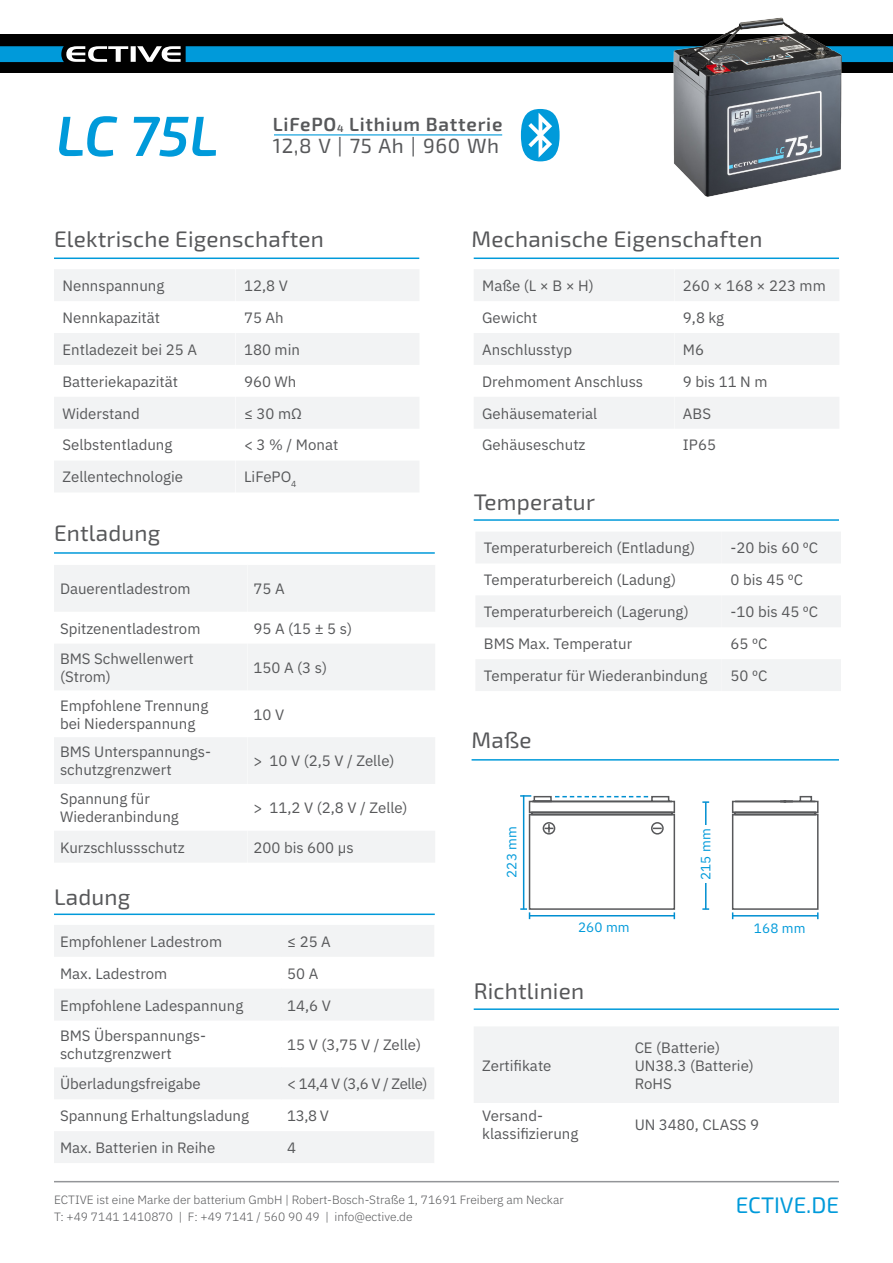
<style>
.page{position:relative;width:893px;height:1263px;background:#fff}
.page>*{position:absolute;margin:0;border:0;box-sizing:border-box;transform-origin:0 0}
.t1{font:italic 600 56.7px "Exo 2";color:#009ada}
.t2{font:22.5px "Exo 2";letter-spacing:.01em;color:#57585a}
.t3{font:22.5px "Exo 2";color:#009ada}
.t4{font:20.55px "Exo 2";letter-spacing:.03em;color:#57585a}
.t5{font:600 19.05px "Exo 2";letter-spacing:.04em;color:#57585a}
.t6{font:15px/32px "IBM Plex Sans";color:#57585a}
.t7{font:13.5px "IBM Plex Sans";letter-spacing:.01em;color:#009ada}
.t8{font:300 12px/16.5px "IBM Plex Sans";color:#57585a}
.s1{font-size:10.35px}
</style>
<div class="page">
<div style="left:0;top:35px;width:893px;height:38px;background:#000"></div>
<svg style="left:0;top:46px;width:181px;height:16px"></svg>
<div style="left:186px;top:46px;width:707px;height:16px;background:#009ada"></div>
<hr style="left:54px;top:1181px;width:785px;height:1px;background:#939598">
<hr style="left:54px;top:258px;width:365px;height:1px;background:#009ada">
<hr style="left:54px;top:552px;width:381px;height:2px;background:#009ada">
<hr style="left:472px;top:759px;width:367px;height:2px;background:#009ada">
<hr style="left:54px;top:913px;width:381px;height:2px;background:#009ada">
<hr style="left:474px;top:519px;width:365px;height:2px;background:#009ada">
<hr style="left:474px;top:258px;width:365px;height:1px;background:#009ada">
<hr style="left:474px;top:1008px;width:365px;height:2px;background:#009ada">
<div style="left:474px;top:1027px;width:365px;height:76px;background:#f2f3f4"></div>
<svg style="left:54px;top:925px;width:227px;height:238px;fill:#f2f3f4"></svg>
<svg style="left:54px;top:565px;width:193px;height:297px;fill:#f2f3f4"></svg>
<svg style="left:521px;top:109px;width:39px;height:52px"></svg>
<svg style="left:54px;top:269px;width:365px;height:223px"></svg>
<svg style="left:474px;top:269px;width:365px;height:159px"></svg>
<svg style="left:476px;top:532px;width:365px;height:159px"></svg>
<svg style="left:281px;top:925px;width:153px;height:238px"></svg>
<svg style="left:248px;top:565px;width:187px;height:297px;fill:#f2f3f4"></svg>
<hr style="left:274px;top:134px;width:228px;height:1px;background:#009ada">
<img style="left:668px;top:18px;width:179px;height:178px">
<svg style="left:731px;top:795px;width:88px;height:124px"></svg>
<svg style="left:520px;top:795px;width:156px;height:124px"></svg>
<hr style="left:705px;top:802px;width:1px;height:107px;background:#008fd1">
<svg style="left:702px;top:801px;width:7px;height:2px"></svg>
<svg style="left:702px;top:908px;width:7px;height:2px"></svg>
<div style="left:700px;top:825px;width:17px;height:58px;background:#fff"></div>
<p class="t1" style="left:56px;top:102px;width:164px">LC 75L</p>
<p class="t5" style="left:273px;top:113px;width:231px">LiFePO<span class="s1">4</span> Lithium Batterie</p>
<p class="t4" style="left:273px;top:134px;width:228px">12,8 V | 75 Ah | 960 Wh</p>
<h2 class="t2" style="left:54px;top:226px;width:271px">Elektrische Eigenschaften</h2>
<h2 class="t2" style="left:472px;top:226px;width:292px">Mechanische Eigenschaften</h2>
<p class="t6" style="left:63px;top:268px;width:136px">Nennspannung<br>Nennkapazität<br>Entladezeit bei 25 A<br>Batteriekapazität<br>Widerstand<br>Selbstentladung<br>Zellentechnologie</p>
<p class="t6" style="left:482px;top:268px;width:163px">Maße (L × B × H)<br>Gewicht<br>Anschlusstyp<br>Drehmoment Anschluss<br>Gehäusematerial<br>Gehäuseschutz</p>
<p class="t6" style="left:244px;top:268px;width:45px">12,8 V</p>
<p class="t6" style="left:244px;top:300px;width:41px">75 Ah</p>
<p class="t6" style="left:244px;top:332px;width:57px">180 min</p>
<p class="t6" style="left:244px;top:364px;width:54px">960 Wh</p>
<p class="t6" style="left:244px;top:396px;width:59px">≤ 30 mΩ</p>
<p class="t6" style="left:244px;top:428px;width:96px">&lt; 3 % / Monat</p>
<p class="t6" style="left:244px;top:460px;width:54px">LiFePO<sub>4</sub></p>
<h2 class="t2" style="left:474px;top:488px;width:123px">Temperatur</h2>
<p class="t6" style="left:683px;top:268px;width:144px">260 × 168 × 223 mm</p>
<p class="t6" style="left:683px;top:300px;width:43px">9,8 kg</p>
<p class="t6" style="left:683px;top:332px;width:23px">M6</p>
<p class="t6" style="left:683px;top:364px;width:86px">9 bis 11 N m</p>
<p class="t6" style="left:683px;top:396px;width:30px">ABS</p>
<p class="t6" style="left:683px;top:428px;width:35px">IP65</p>
<h2 class="t2" style="left:54px;top:520px;width:108px">Entladung</h2>
<p class="t6" style="left:60px;top:572px;width:132px">Dauerentladestrom</p>
<p class="t6" style="left:60px;top:612px;width:142px;line-height:30.3px">Spitzenentladestrom<br>BMS Schwellenwert</p>
<p class="t6" style="left:60px;top:661px;width:150px;line-height:28.8px">(Strom)<br>Empfohlene Trennung</p>
<p class="t6" style="left:60px;top:708px;width:153px;line-height:28.8px">bei Niederspannung<br>BMS Unterspannungs-</p>
<p class="t6" style="left:60px;top:754px;width:113px;line-height:28.8px">schutzgrenzwert<br>Spannung für</p>
<p class="t6" style="left:60px;top:800px;width:126px;line-height:30.3px">Wiederanbindung<br>Kurzschlussschutz</p>
<h2 class="t2" style="left:54px;top:884px;width:78px">Ladung</h2>
<p class="t6" style="left:253px;top:572px;width:33px">75 A</p>
<p class="t6" style="left:253px;top:611px;width:100px">95 A (15 ± 5 s)</p>
<p class="t6" style="left:253px;top:650px;width:75px">150 A (3 s)</p>
<p class="t6" style="left:253px;top:697px;width:32px">10 V</p>
<p class="t6" style="left:253px;top:744px;width:143px">&gt; 10 V (2,5 V / Zelle)</p>
<p class="t6" style="left:253px;top:791px;width:156px">&gt; 11,2 V (2,8 V / Zelle)</p>
<p class="t6" style="left:253px;top:830px;width:102px">200 bis 600 μs</p>
<p class="t6" style="left:60px;top:924px;width:185px">Empfohlener Ladestrom<br>Max. Ladestrom<br>Empfohlene Ladespannung</p>
<p class="t6" style="left:60px;top:1025px;width:147px;line-height:18px">BMS Überspannungs&shy;schutzgrenzwert</p>
<p class="t6" style="left:60px;top:1067px;width:191px">Überladungsfreigabe<br>Spannung Erhaltungsladung<br>Max. Batterien in Reihe</p>
<p class="t6" style="left:287px;top:924px;width:45px">≤ 25 A</p>
<p class="t6" style="left:287px;top:956px;width:33px">50 A</p>
<p class="t6" style="left:287px;top:988px;width:45px">14,6 V</p>
<p class="t6" style="left:287px;top:1027px;width:136px">15 V (3,75 V / Zelle)</p>
<p class="t6" style="left:287px;top:1067px;width:142px">&lt; 14,4 V (3,6 V / Zelle)</p>
<p class="t6" style="left:287px;top:1098px;width:43px">13,8 V</p>
<p class="t6" style="left:287px;top:1130px;width:10px">4</p>
<p class="t6" style="left:484px;top:531px;width:225px">Temperaturbereich (Entladung)<br>Temperaturbereich (Ladung)<br>Temperaturbereich (Lagerung)<br>BMS Max. Temperatur<br>Temperatur für Wiederanbindung</p>
<h2 class="t2" style="left:472px;top:727px;width:62px">Maße</h2>
<p class="t6" style="left:730px;top:531px;width:89px">-20 bis 60 ºC</p>
<p class="t6" style="left:730px;top:563px;width:74px">0 bis 45 ºC</p>
<p class="t6" style="left:730px;top:595px;width:89px">-10 bis 45 ºC</p>
<p class="t6" style="left:730px;top:626px;width:38px">65 ºC</p>
<p class="t6" style="left:730px;top:658px;width:38px">50 ºC</p>
<p class="t7" style="left:501px;top:878px;width:53px;rotate:-90deg">223 mm</p>
<p class="t7" style="left:578px;top:917px;width:53px">260 mm</p>
<h2 class="t2" style="left:474px;top:978px;width:112px">Richtlinien</h2>
<p class="t7" style="left:695px;top:880px;width:53px;rotate:-90deg">215 mm</p>
<p class="t7" style="left:754px;top:917px;width:53px">168 mm</p>
<p class="t6" style="left:482px;top:1048px;width:71px">Zertifikate</p>
<p class="t6" style="left:635px;top:1037px;width:121px;line-height:18px">CE (Batterie)<br>UN38.3 (Batterie)<br>RoHS</p>
<p class="t6" style="left:482px;top:1105px;width:98px;line-height:18px">Versand&shy;klassifizierung</p>
<p class="t6" style="left:635px;top:1107px;width:126px">UN 3480, CLASS 9</p>
<p class="t8" style="left:54px;top:1191px;width:511px">ECTIVE ist eine Marke der batterium GmbH | Robert-Bosch-Straße 1, 71691 Freiberg am Neckar<br>T: +49 7141 1410870 | F: +49 7141 / 560 90 49 | info@ective.de</p>
<h2 class="t3" style="left:736px;top:1192px;width:105px">ECTIVE.DE</h2>
</div>
